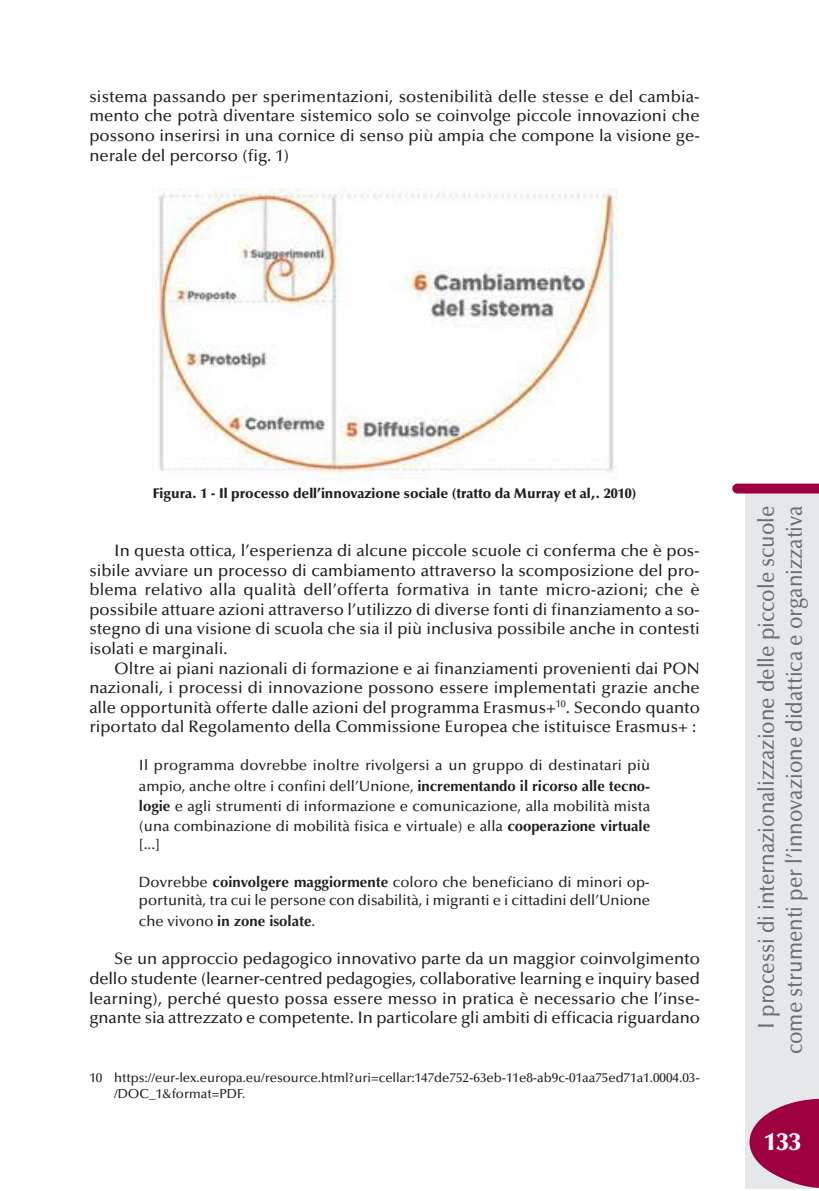
<style>
.page{position:relative;width:819px;height:1191px;background:#fff}
.page>*{position:absolute;margin:0;border:0;box-sizing:border-box;transform-origin:0 0}
.t1{font:900 24.5px "Optima";color:#fff}
.t2{font:500 22.75px/28px "Optima";color:#6c6d70;text-align:right;scale:.9 1}
.t3{font:500 16.62px/19.6px "Optima";color:#231f20;text-align:justify}
.t4{font:500 14.88px/20.3px "Optima";color:#231f20;text-align:justify}
.t5{font:700 14.88px "Optima";color:#231f20}
.t6{font:900 14px "Optima";color:#231f20}
.t7{font:500 13.12px/16.1px "Optima";letter-spacing:-.005em;color:#231f20}
.s1{font-weight:700}
.s2{font-weight:500}
</style>
<div class="page">
<img style="left:153px;top:189px;width:464px;height:290px">
<div style="left:745px;top:491px;width:74px;height:697px;background:#e6e7e9"></div>
<svg style="left:732px;top:483px;width:87px;height:10px"></svg>
<svg style="left:749px;top:1098px;width:70px;height:90px"></svg>
<p class="t3" style="left:89px;top:88px;width:612px">sistema passando per sperimentazioni, sostenibilità delle stesse e del cambia&shy;mento che potrà diventare sistemico solo se coinvolge piccole innovazioni che possono inserirsi in una cornice di senso più ampia che compone la visione ge&shy;nerale del percorso (fig. 1)</p>
<p class="t6" style="left:153px;top:487px;width:485px">Figura. 1 - Il processo dell’innovazione sociale (tratto da Murray et al,. 2010)</p>
<p class="t3" style="left:89px;top:542px;width:612px;text-indent:25px">In questa ottica, l’esperienza di alcune piccole scuole ci conferma che è pos&shy;sibile avviare un processo di cambiamento attraverso la scomposizione del pro&shy;blema relativo alla qualità dell’offerta formativa in tante micro-azioni; che è possibile attuare azioni attraverso l’utilizzo di diverse fonti di finanziamento a so&shy;stegno di una visione di scuola che sia il più inclusiva possibile anche in contesti isolati e marginali.</p>
<p class="t3" style="left:89px;top:660px;width:612px;text-indent:25px">Oltre ai piani nazionali di formazione e ai finanziamenti provenienti dai PON nazionali, i processi di innovazione possono essere implementati grazie anche alle opportunità offerte dalle azioni del programma Erasmus+<sup>10</sup>. Secondo quanto riportato dal Regolamento della Commissione Europea che istituisce Erasmus+ :</p>
<p class="t4" style="left:139px;top:756px;width:512px">Il programma dovrebbe inoltre rivolgersi a un gruppo di destinatari più ampio, anche oltre i confini dell’Unione, <span class="s1">incrementando il ricorso alle tecno&shy;logie</span> e agli strumenti di informazione e comunicazione, alla mobilità mista (una combinazione di mobilità fisica e virtuale) e alla <span class="s1">cooperazione virtuale</span></p>
<p class="t4" style="left:139px;top:835px;width:23px">[...]</p>
<p class="t4" style="left:139px;top:875px;width:512px;line-height:17.8px">Dovrebbe <span class="s1">coinvolgere maggiormente</span> coloro che beneficiano di minori op&shy;portunità, tra cui le persone con disabilità, i migranti e i cittadini dell’Unione</p>
<p class="t5" style="left:139px;top:912px;width:178px"><span class="s2">che vivono</span> in zone isolate<span class="s2">.</span></p>
<p class="t3" style="left:89px;top:950px;width:612px;text-indent:25px">Se un approccio pedagogico innovativo parte da un maggior coinvolgimento dello studente (learner-centred pedagogies, collaborative learning e inquiry based learning), perché questo possa essere messo in pratica è necessario che l’inse&shy;gnante sia attrezzato e competente. In particolare gli ambiti di efficacia riguardano</p>
<p class="t7" style="left:114px;top:1070px;width:587px;text-indent:-25px">10 https://eur-lex.europa.eu/resource.html?uri=cellar:147de752-63eb-11e8-ab9c-01aa75ed71a1.0004.03 - /DOC _1&amp;format=PDF.</p>
<h2 class="t2" style="left:754px;top:1054px;width:611px;rotate:-90deg">I processi di internazionalizzazione delle piccole scuole come strumenti per l’innovazione didattica e organizzativa</h2>
<h1 class="t1" style="left:764px;top:1131px;width:38px">133</h1>
</div>
